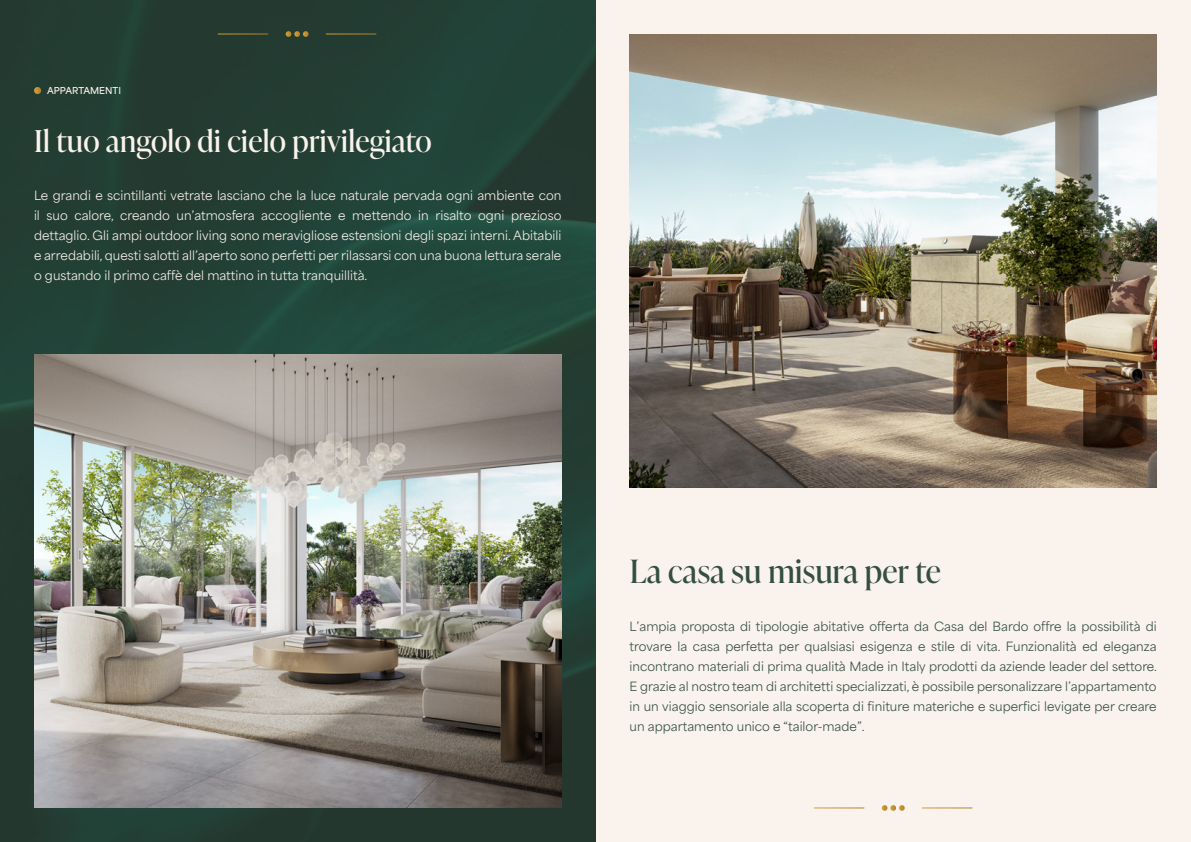
<style>
.page{position:relative;width:1191px;height:842px;background:#faf2ed}
.page>*{position:absolute;margin:0;border:0;box-sizing:border-box;transform-origin:0 0}
.t1{font:32px "Ivy Presto Display";letter-spacing:.01em;color:#344f40}
.t2{font:30px "Ivy Presto Display";letter-spacing:.01em;color:#faf2ed}
.t3{font:12px/20px "Area Normal";color:#344f40;text-align:justify}
.t4{font:12px/20px "Area Normal";color:#faf2ed;text-align:justify}
.t5{font:600 9px "Area Normal";color:#faf2ed}
</style>
<div class="page">
<img style="left:0;top:0;width:595px;height:842px">
<svg style="left:286px;top:31px;width:23px;height:6px"></svg>
<hr style="left:326px;top:34px;width:50px;height:1px;background:#fff">
<hr style="left:218px;top:34px;width:50px;height:1px;background:#fff">
<img style="left:34px;top:354px;width:527px;height:454px">
<svg style="left:34px;top:87px;width:7px;height:7px"></svg>
<img style="left:629px;top:34px;width:527px;height:454px">
<svg style="left:881px;top:805px;width:23px;height:6px"></svg>
<hr style="left:922px;top:808px;width:50px;height:1px;background:#fff">
<hr style="left:814px;top:808px;width:50px;height:1px;background:#fff">
<p class="t5" style="left:47px;top:83px;width:75px">APPARTAMENTI</p>
<h2 class="t2" style="left:34px;top:120px;width:399px">Il tuo angolo di cielo privilegiato</h2>
<p class="t4" style="left:34px;top:183px;width:529px">Le grandi e scintillanti vetrate lasciano che la luce naturale pervada ogni ambiente con il suo calore, creando un’atmosfera accogliente e mettendo in risalto ogni prezioso dettaglio. Gli ampi outdoor living sono meravigliose estensioni degli spazi interni. Abitabili e arredabili, questi salotti all’aperto sono perfetti per rilassarsi con una buona lettura serale o gustando il primo caffè del mattino in tutta tranquillità.</p>
<h1 class="t1" style="left:630px;top:548px;width:312px">La casa su misura per te</h1>
<p class="t3" style="left:629px;top:615px;width:529px">L’ampia proposta di tipologie abitative offerta da Casa del Bardo offre la possibilità di trovare la casa perfetta per qualsiasi esigenza e stile di vita. Funzionalità ed eleganza incontrano materiali di prima qualità Made in Italy prodotti da aziende leader del settore.<br>E grazie al nostro team di architetti specializzati, è possibile personalizzare l’appartamento in un viaggio sensoriale alla scoperta di finiture materiche e superfici levigate per creare un appartamento unico e “tailor-made”.</p>
</div>
